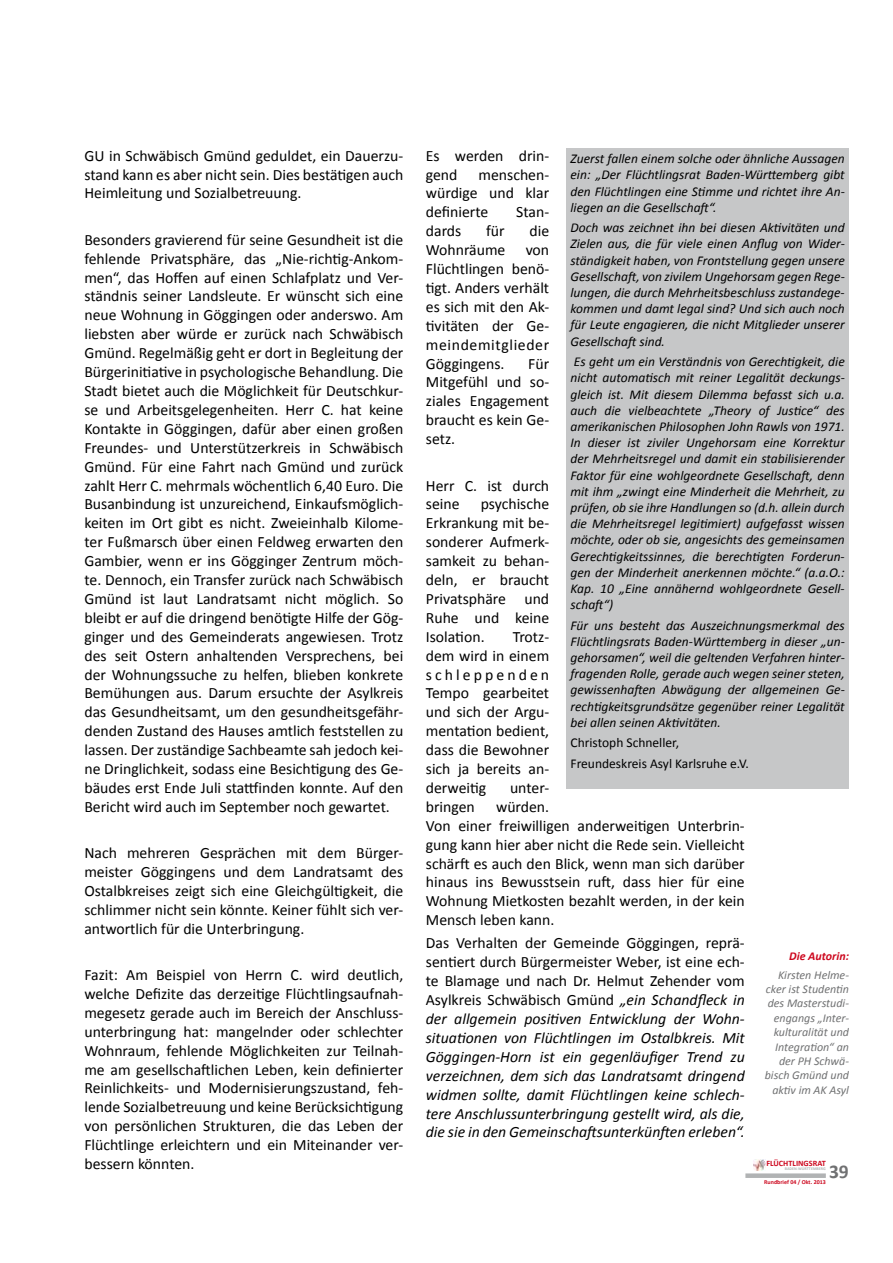
<style>
.page{position:relative;width:893px;height:1263px;background:#fff}
.page>*{position:absolute;margin:0;border:0;box-sizing:border-box;transform-origin:0 0}
.t1{font:700 19.5px "Calibri";color:#707172}
.t2{font:15.75px/18.9px "Calibri";color:#000;text-align:justify}
.t3{font:italic 15.75px/18.9px "Calibri";color:#000;text-align:justify}
.t4{font:italic 13.5px/16.2px "Calibri";color:#000;text-align:justify}
.t5{font:13.5px/20.4px "Calibri";color:#000}
.t6{font:italic 12px/14.4px "Calibri";color:#707172;text-align:right}
.t7{font:italic 700 12px "Calibri";color:#cd071e}
.t8{font:700 8.25px "Calibri";color:#cd071e}
.t9{font:700 6px "Calibri";color:#cd071e}
.t10{font:700 4.05px "Calibri";color:#b1b3b4}
.s1{font-style:normal}
</style>
<div class="page">
<div style="left:745px;top:1173px;width:81px;height:5px;background:#b1b3b4"></div>
<svg style="left:754px;top:1159px;width:12px;height:11px"></svg>
<div style="left:566px;top:149px;width:283px;height:640px;background:#c6c7c8"></div>
<p class="t2" style="left:84px;top:146px;width:320px">GU in Schwäbisch Gmünd geduldet, ein Dauerzu&shy;stand kann es aber nicht sein. Dies bestätigen auch Heimleitung und Sozialbetreuung.</p>
<p class="t2" style="left:84px;top:230px;width:320px">Besonders gravierend für seine Gesundheit ist die fehlende Privatsphäre, das „Nie-richtig-Ankom&shy;men“, das Hoffen auf einen Schlafplatz und Ver&shy;ständnis seiner Landsleute. Er wünscht sich eine neue Wohnung in Göggingen oder anderswo. Am liebsten aber würde er zurück nach Schwäbisch Gmünd. Regelmäßig geht er dort in Begleitung der Bürgerinitiative in psychologische Behandlung. Die Stadt bietet auch die Möglichkeit für Deutschkur&shy;se und Arbeitsgelegenheiten. Herr C. hat keine Kontakte in Göggingen, dafür aber einen großen Freundes- und Unterstützerkreis in Schwäbisch Gmünd. Für eine Fahrt nach Gmünd und zurück zahlt Herr C. mehrmals wöchentlich 6,40 Euro. Die Busanbindung ist unzureichend, Einkaufsmöglich&shy;keiten im Ort gibt es nicht. Zweieinhalb Kilome&shy;ter Fußmarsch über einen Feldweg erwarten den Gambier, wenn er ins Gögginger Zentrum möch&shy;te. Dennoch, ein Transfer zurück nach Schwäbisch Gmünd ist laut Landratsamt nicht möglich. So bleibt er auf die dringend benötigte Hilfe der Gög&shy;ginger und des Gemeinderats angewiesen. Trotz des seit Ostern anhaltenden Versprechens, bei der Wohnungssuche zu helfen, blieben konkrete Bemühungen aus. Darum ersuchte der Asylkreis das Gesundheitsamt, um den gesundheitsgefähr&shy;denden Zustand des Hauses amtlich feststellen zu lassen. Der zuständige Sachbeamte sah jedoch kei&shy;ne Dringlichkeit, sodass eine Besichtigung des Ge&shy;bäudes erst Ende Juli stattfinden konnte. Auf den Bericht wird auch im September noch gewartet.</p>
<p class="t2" style="left:84px;top:843px;width:320px">Nach mehreren Gesprächen mit dem Bürger&shy;meister Göggingens und dem Landratsamt des Ostalbkreises zeigt sich eine Gleichgültigkeit, die schlimmer nicht sein könnte. Keiner fühlt sich ver&shy;antwortlich für die Unterbringung.</p>
<p class="t2" style="left:84px;top:965px;width:320px">Fazit: Am Beispiel von Herrn C. wird deutlich, welche Defizite das derzeitige Flüchtlingsaufnah&shy;megesetz gerade auch im Bereich der Anschluss&shy;unterbringung hat: mangelnder oder schlechter Wohnraum, fehlende Möglichkeiten zur Teilnah&shy;me am gesellschaftlichen Leben, kein definierter Reinlichkeits- und Modernisierungszustand, feh&shy;lende Sozialbetreuung und keine Berücksichtigung von persönlichen Strukturen, die das Leben der Flüchtlinge erleichtern und ein Miteinander ver&shy;bessern könnten.</p>
<p class="t2" style="left:426px;top:146px;width:125px">Es werden drin&shy;gend</p>
<p class="t2" style="left:426px;top:165px;width:125px;text-indent:53px">menschen&shy;würdige und klar definierte</p>
<p class="t2" style="left:516px;top:203px;width:34px">Stan-</p>
<p class="t2" style="left:426px;top:222px;width:37px">dards</p>
<p class="t2" style="left:486px;top:222px;width:20px">für</p>
<p class="t2" style="left:529px;top:222px;width:21px">die</p>
<p class="t2" style="left:426px;top:241px;width:81px">Wohnräume</p>
<p class="t2" style="left:426px;top:241px;width:125px;text-indent:100px">von Flüchtlingen benö&shy;tigt. Anders verhält es sich mit den Ak&shy;tivitäten der Ge&shy;meindemitglieder Göggingens.</p>
<p class="t2" style="left:426px;top:354px;width:125px;text-indent:102px">Für Mitgefühl und so&shy;ziales Engagement braucht es kein Ge&shy;setz.</p>
<p class="t2" style="left:426px;top:476px;width:125px">Herr C. ist durch seine</p>
<p class="t2" style="left:426px;top:495px;width:125px;text-indent:55px">psychische Erkrankung mit be&shy;sonderer Aufmerk&shy;samkeit zu behan&shy;deln, er braucht Privatsphäre und Ruhe und keine Isolation.</p>
<p class="t2" style="left:426px;top:627px;width:125px;text-indent:87px">Trotz&shy;dem wird in einem schleppenden Tempo gearbeitet und sich der Argu&shy;mentation bedient, dass die Bewohner sich ja bereits an&shy;derweitig</p>
<p class="t2" style="left:510px;top:778px;width:41px">unter-</p>
<p class="t4" style="left:570px;top:150px;width:276px">Zuerst fallen einem solche oder ähnliche Aussagen ein: „Der Flüchtlingsrat Baden-Württemberg gibt den Flüchtlingen eine Stimme und richtet ihre An&shy;liegen an die Gesellschaft“.</p>
<p class="t4" style="left:570px;top:219px;width:276px">Doch was zeichnet ihn bei diesen Aktivitäten und Zielen aus, die für viele einen Anflug von Wider&shy;ständigkeit haben, von Frontstellung gegen unsere Gesellschaft, von zivilem Ungehorsam gegen Rege&shy;lungen, die durch Mehrheitsbeschluss zustandege&shy;kommen und damt legal sind? Und sich auch noch für Leute engagieren, die nicht Mitglieder unserer Gesellschaft sind.</p>
<p class="t4" style="left:570px;top:353px;width:276px">Es geht um ein Verständnis von Gerechtigkeit, die nicht automatisch mit reiner Legalität deckungs&shy;gleich ist. Mit diesem Dilemma befasst sich u.a. auch die vielbeachtete „Theory of Justice“ des amerikanischen Philosophen John Rawls von 1971.<br>In dieser ist ziviler Ungehorsam eine Korrektur der Mehrheitsregel und damit ein stabilisierender Faktor für eine wohlgeordnete Gesellschaft, denn mit ihm „zwingt eine Minderheit die Mehrheit, zu prüfen, ob sie ihre Handlungen so (d.h. allein durch die Mehrheitsregel legitimiert) aufgefasst wissen möchte, oder ob sie, angesichts des gemeinsamen Gerechtigkeitssinnes, die berechtigten Forderun&shy;gen der Minderheit anerkennen möchte.“ (a.a.O.:<br>Kap. 10 „Eine annähernd wohlgeordnete Gesell&shy;schaft“)</p>
<p class="t4" style="left:570px;top:616px;width:276px">Für uns besteht das Auszeichnungsmerkmal des Flüchtlingsrats Baden-Württemberg in dieser „un&shy;gehorsamen“, weil die geltenden Verfahren hinter&shy;fragenden Rolle, gerade auch wegen seiner steten, gewissenhaften Abwägung der allgemeinen Ge&shy;rechtigkeitsgrundsätze gegenüber reiner Legalität bei allen seinen Aktivitäten.</p>
<p class="t5" style="left:570px;top:733px;width:180px">Christoph Schneller,<br>Freundeskreis Asyl Karlsruhe e.V.</p>
<p class="t2" style="left:426px;top:797px;width:51px">bringen</p>
<p class="t2" style="left:426px;top:797px;width:320px;text-align:left;text-indent:70px">würden.<br>Von einer freiwilligen anderweitigen Unterbrin&shy;gung kann hier aber nicht die Rede sein. Vielleicht schärft es auch den Blick, wenn man sich darüber hinaus ins Bewusstsein ruft, dass hier für eine Wohnung Mietkosten bezahlt werden, in der kein Mensch leben kann.</p>
<p class="t3" style="left:426px;top:933px;width:320px"><span class="s1">Das Verhalten der Gemeinde Göggingen, reprä&shy;sentiert durch Bürgermeister Weber, ist eine ech&shy;te Blamage und nach Dr. Helmut Zehender vom Asylkreis Schwäbisch Gmünd</span> „ein Schandfleck in der allgemein positiven Entwicklung der Wohn&shy;situationen von Flüchtlingen im Ostalbkreis. Mit Göggingen-Horn ist ein gegenläufiger Trend zu verzeichnen, dem sich das Landratsamt dringend widmen sollte, damit Flüchtlingen keine schlech&shy;tere Anschlussunterbringung gestellt wird, als die, die sie in den Gemeinschaftsunterkünften erleben“.</p>
<p class="t7" style="left:789px;top:948px;width:61px">Die Autorin:</p>
<p class="t6" style="left:765px;top:967px;width:86px">Kirsten Helme&shy;cker ist Studentin des Masterstudi&shy;engangs „Inter&shy;kulturalität und<br>Integration“ an der PH Schwä&shy;bisch Gmünd und aktiv im AK Asyl</p>
<p class="t8" style="left:766px;top:1158px;width:61px">FLÜCHTLINGSRAT</p>
<p class="t10" style="left:785px;top:1166px;width:42px">BADEN-WÜRTTEMBERG</p>
<p class="t1" style="left:829px;top:1159px;width:21px">39</p>
<p class="t9" style="left:764px;top:1178px;width:63px">Rundbrief 04 / Okt. 2013</p>
</div>
